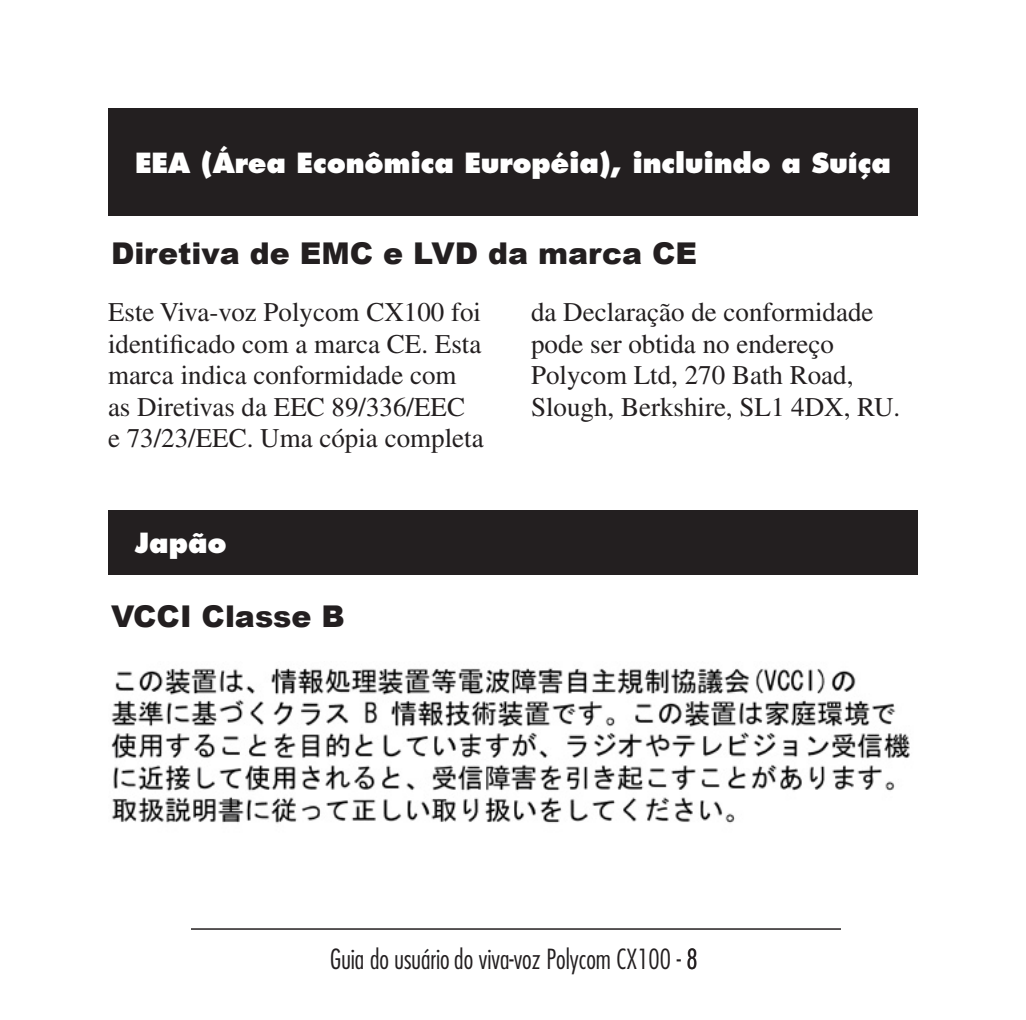
<style>
.page{position:relative;width:1026px;height:1020px;background:#fff}
.page>*{position:absolute;margin:0;border:0;box-sizing:border-box;transform-origin:0 0}
.Body{font:900 30px "Arial";color:#231f20}
.t1{font:27px/31.5px "Times";color:#231f20}
.Heading_A{font:800 27px "Futura";letter-spacing:-.01em;color:#fff}
.t2{font:300 condensed 27px "Futura";color:#231f20}
</style>
<div class="page">
<hr style="left:191px;top:928px;width:650px;height:2px;background:#231f20">
<div style="left:108px;top:108px;width:810px;height:108px;background:#231f20"></div>
<div style="left:108px;top:510px;width:810px;height:64px;background:#231f20"></div>
<img style="left:111px;top:667px;width:799px;height:157px">
<p class="Heading_A" style="left:135px;top:145px;width:758px">EEA (Área Econômica Européia), incluindo a Suíça</p>
<p class="Body" style="left:111px;top:232px;width:588px">Diretiva de EMC e LVD da marca CE</p>
<p class="t1" style="left:108px;top:296px;width:377px">Este Viva-voz Polycom CX100 foi identificado com a marca CE. Esta marca indica conformidade com as Diretivas da EEC 89/336/EEC e 73/23/EEC. Uma cópia completa</p>
<p class="t1" style="left:531px;top:296px;width:371px">da Declaração de conformidade pode ser obtida no endereço<br>Polycom Ltd, 270 Bath Road,<br>Slough, Berkshire, SL1 4DX, RU.</p>
<p class="Heading_A" style="left:135px;top:525px;width:93px">Japão</p>
<p class="Body" style="left:111px;top:595px;width:235px">VCCI Classe B</p>
<p class="t2" style="left:330px;top:943px;width:352px">Guia do usuário do viva-voz Polycom CX100 -</p>
</div>
